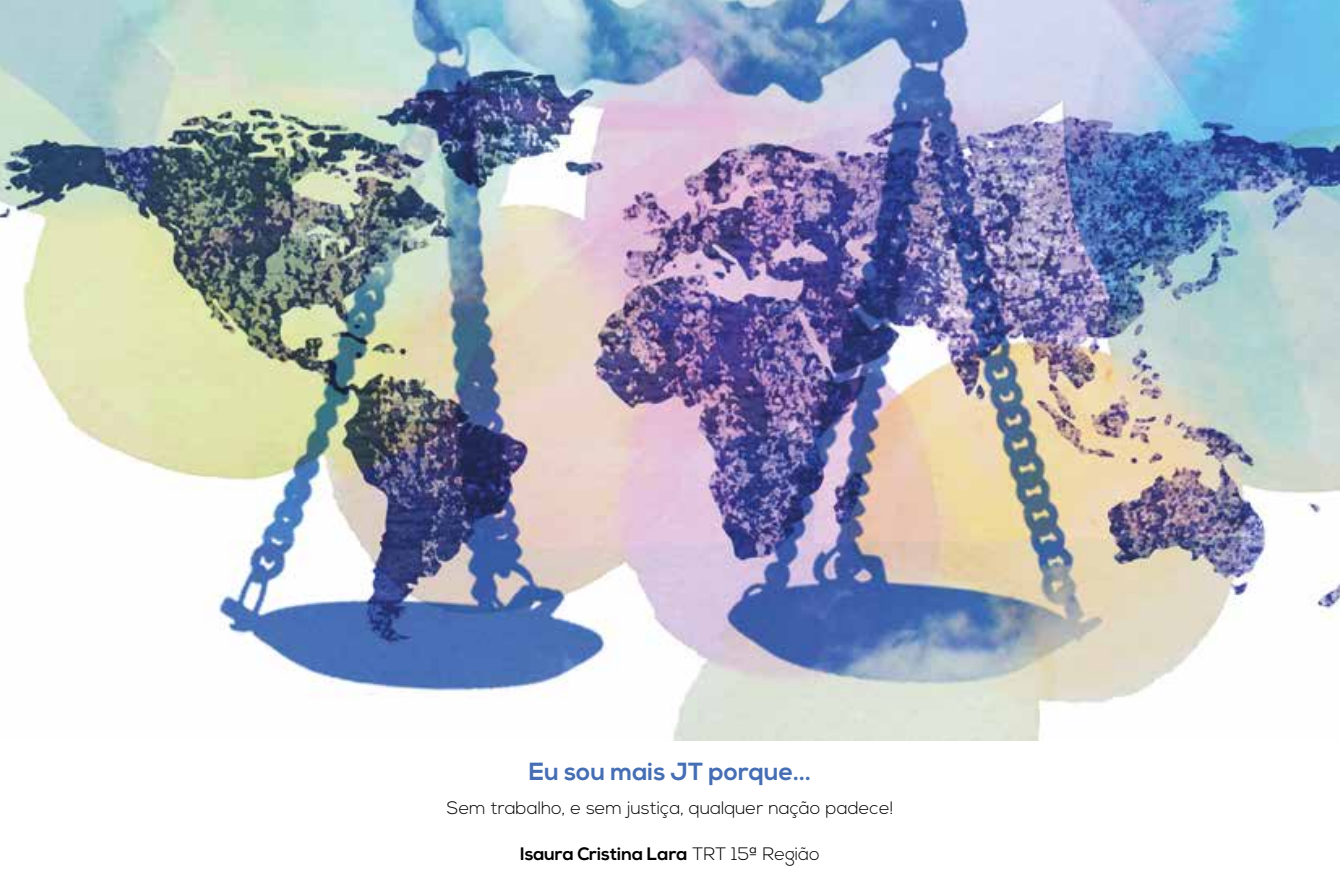
<style>
.page{position:relative;width:1340px;height:893px;background:#fff}
.page>*{position:absolute;margin:0;border:0;box-sizing:border-box;transform-origin:0 0}
.t1{font:700 24.75px "Nexa";color:#456eb4}
.t2{font:300 18px "Nexa";color:#000}
.t3{font:700 18px "Nexa";color:#000}
.s1{font-weight:300}
</style>
<div class="page">
<img style="left:0;top:0;width:1339px;height:741px">
<h1 class="t1" style="left:529px;top:757px;width:284px">Eu sou mais JT porque...</h1>
<p class="t2" style="left:446px;top:797px;width:448px">Sem trabalho, e sem justiça, qualquer nação padece!</p>
<p class="t3" style="left:520px;top:843px;width:301px">Isaura Cristina Lara <span class="s1">TRT 15ª Região</span></p>
</div>
